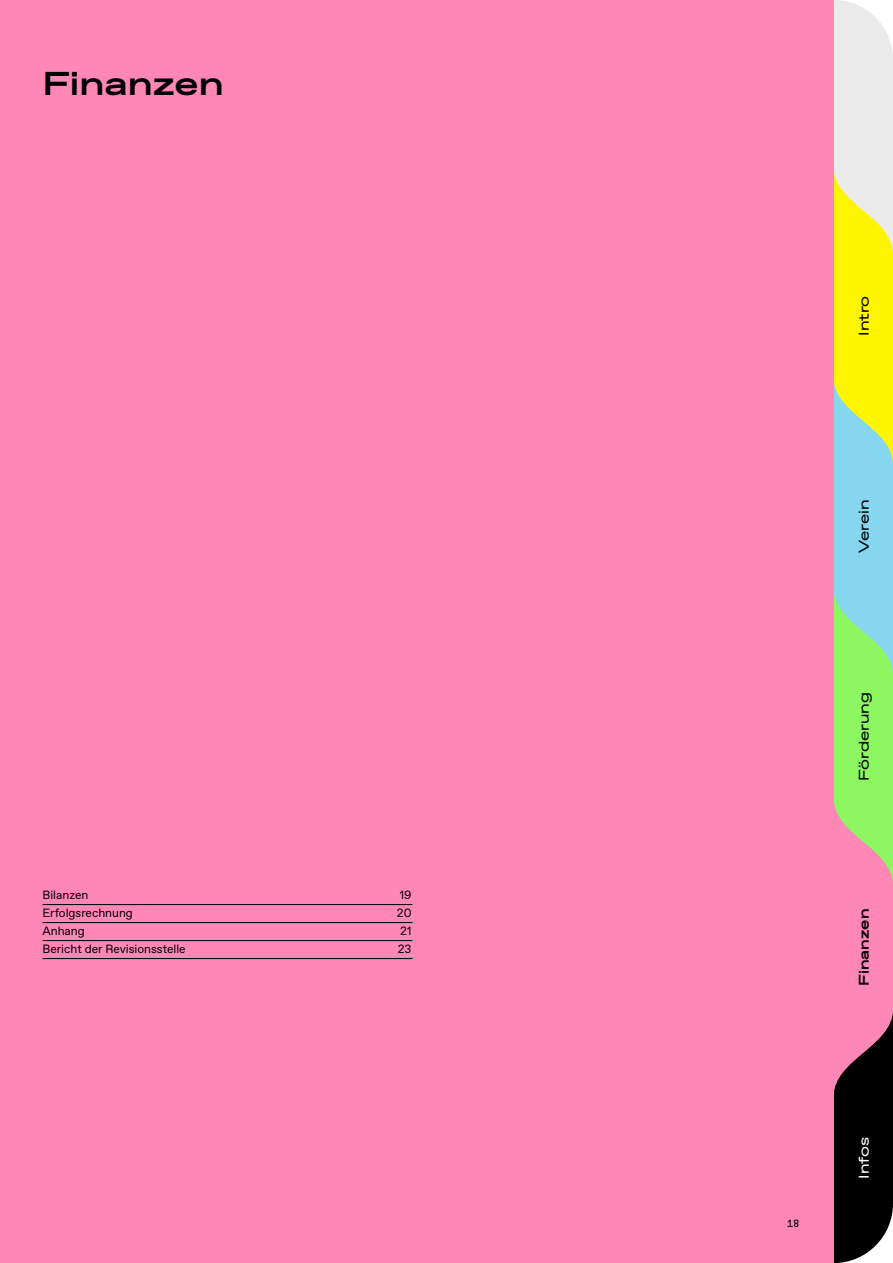
<style>
.page{position:relative;width:893px;height:1263px;background:#fff}
.page>*{position:absolute;margin:0;border:0;box-sizing:border-box;transform-origin:0 0}
.t1{font:700 33px "ABC Favorit Expanded";color:#000}
.t2{font:14.1px "ABC Favorit Expanded";color:#000}
.t3{font:700 14.1px "ABC Favorit Expanded";color:#000}
.t4{font:14.1px "ABC Favorit Expanded";color:#fff}
.t5{font:12px "ABC Favorit";color:#000}
.t6{font:10.5px "ABC Favorit Mono";color:#000}
</style>
<div class="page">
<div style="left:0;top:0;width:833px;height:1263px;background:#ff87b5"></div>
<svg style="left:833px;top:0;width:60px;height:1263px"></svg>
<hr style="left:43px;top:904px;width:369px;height:1px;background:#000">
<hr style="left:43px;top:922px;width:369px;height:1px;background:#000">
<hr style="left:43px;top:940px;width:369px;height:1px;background:#000">
<hr style="left:43px;top:958px;width:369px;height:1px;background:#000">
<h1 class="t1" style="left:43px;top:63px;width:183px">Finanzen</h1>
<p class="t5" style="left:43px;top:888px;width:47px">Bilanzen</p>
<p class="t5" style="left:400px;top:888px;width:13px">19</p>
<p class="t5" style="left:43px;top:906px;width:92px">Erfolgsrechnung</p>
<p class="t5" style="left:397px;top:906px;width:16px">20</p>
<p class="t5" style="left:43px;top:924px;width:44px">Anhang</p>
<p class="t5" style="left:400px;top:924px;width:13px">21</p>
<p class="t5" style="left:43px;top:942px;width:145px">Bericht der Revisionsstelle</p>
<p class="t5" style="left:398px;top:942px;width:15px">23</p>
<p class="t2" style="left:855px;top:336px;width:42px;rotate:-90deg">Intro</p>
<p class="t2" style="left:855px;top:553px;width:55px;rotate:-90deg">Verein</p>
<p class="t2" style="left:855px;top:781px;width:91px;rotate:-90deg">Förderung</p>
<p class="t3" style="left:855px;top:986px;width:79px;rotate:-90deg">Finanzen</p>
<p class="t6" style="left:787px;top:1217px;width:14px">18</p>
<p class="t4" style="left:855px;top:1178px;width:43px;rotate:-90deg">Infos</p>
</div>
